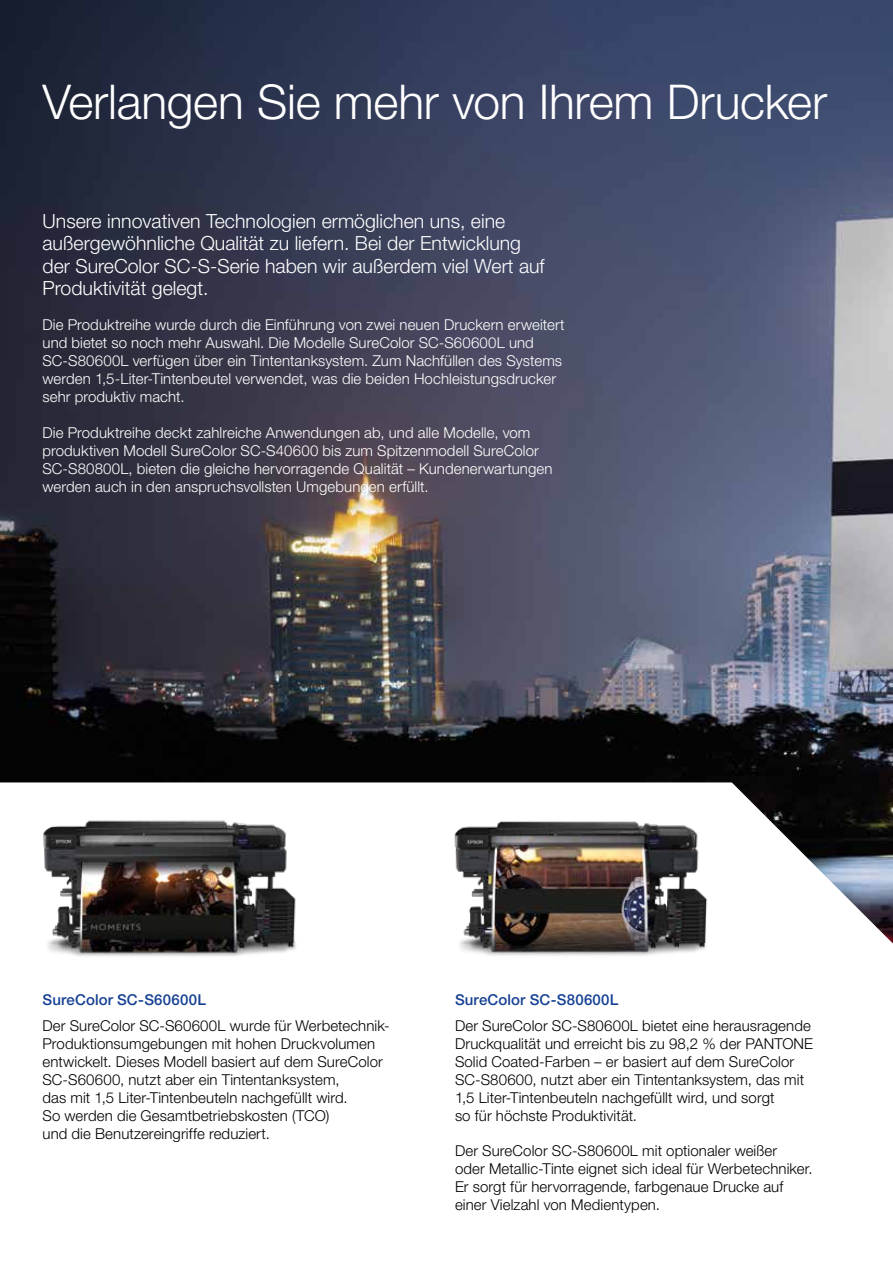
<style>
.page{position:relative;width:893px;height:1263px;background:#fff}
.page>*{position:absolute;margin:0;border:0;box-sizing:border-box;transform-origin:0 0}
.t1{font:300 48px "Helvetica Neue LT Pro";letter-spacing:-.005em;color:#fff}
.t2{font:300 19.5px/22.5px "Helvetica Neue LT Pro";color:#fff}
.t3{font:300 15px/18px "Helvetica Neue LT Pro";letter-spacing:.005em;color:#000}
.t4{font:300 15px/18px "Helvetica Neue LT Pro";letter-spacing:.005em;color:#fff}
.t5{font:500 15px "Helvetica Neue LT Pro";letter-spacing:.01em;color:#164194}
</style>
<div class="page">
<img style="left:0;top:0;width:893px;height:782px">
<svg style="left:0;top:782px;width:893px;height:162px"></svg>
<img style="left:31px;top:816px;width:285px;height:140px">
<img style="left:446px;top:821px;width:284px;height:135px">
<h1 class="t1" style="left:43px;top:73px;width:786px">Verlangen Sie mehr von Ihrem Drucker</h1>
<h2 class="t2" style="left:43px;top:209px;width:504px">Unsere innovativen Technologien ermöglichen uns, eine außergewöhnliche Qualität zu liefern. Bei der Entwicklung der SureColor SC-S-Serie haben wir außerdem viel Wert auf Produktivität gelegt.</h2>
<p class="t4" style="left:43px;top:316px;width:524px">Die Produktreihe wurde durch die Einführung von zwei neuen Druckern erweitert und bietet so noch mehr Auswahl. Die Modelle SureColor SC-S60600L und SC-S80600L verfügen über ein Tintentanksystem. Zum Nachfüllen des Systems werden 1,5-Liter-Tintenbeutel verwendet, was die beiden Hochleistungsdrucker sehr produktiv macht.</p>
<p class="t4" style="left:43px;top:423px;width:512px">Die Produktreihe deckt zahlreiche Anwendungen ab, und alle Modelle, vom produktiven Modell SureColor SC-S40600 bis zum Spitzenmodell SureColor SC-S80800L, bieten die gleiche hervorragende Qualität – Kundenerwartungen werden auch in den anspruchsvollsten Umgebungen erfüllt.</p>
<p class="t5" style="left:43px;top:990px;width:165px">SureColor SC-S60600L</p>
<p class="t3" style="left:43px;top:1016px;width:349px">Der SureColor SC-S60600L wurde für Werbetechnik-Produktionsumgebungen mit hohen Druckvolumen entwickelt. Dieses Modell basiert auf dem SureColor SC-S60600, nutzt aber ein Tintentanksystem,<br>das mit 1,5 Liter-Tintenbeuteln nachgefüllt wird.<br>So werden die Gesamtbetriebskosten (TCO)<br>und die Benutzereingriffe reduziert.</p>
<p class="t5" style="left:455px;top:990px;width:165px">SureColor SC-S80600L</p>
<p class="t3" style="left:455px;top:1016px;width:360px">Der SureColor SC-S80600L bietet eine herausragende Druckqualität und erreicht bis zu 98,2 % der PANTONE Solid Coated-Farben – er basiert auf dem SureColor SC-S80600, nutzt aber ein Tintentanksystem, das mit 1,5 Liter-Tintenbeuteln nachgefüllt wird, und sorgt<br>so für höchste Produktivität.</p>
<p class="t3" style="left:455px;top:1141px;width:359px">Der SureColor SC-S80600L mit optionaler weißer<br>oder Metallic-Tinte eignet sich ideal für Werbetechniker.<br>Er sorgt für hervorragende, farbgenaue Drucke auf einer Vielzahl von Medientypen.</p>
</div>
